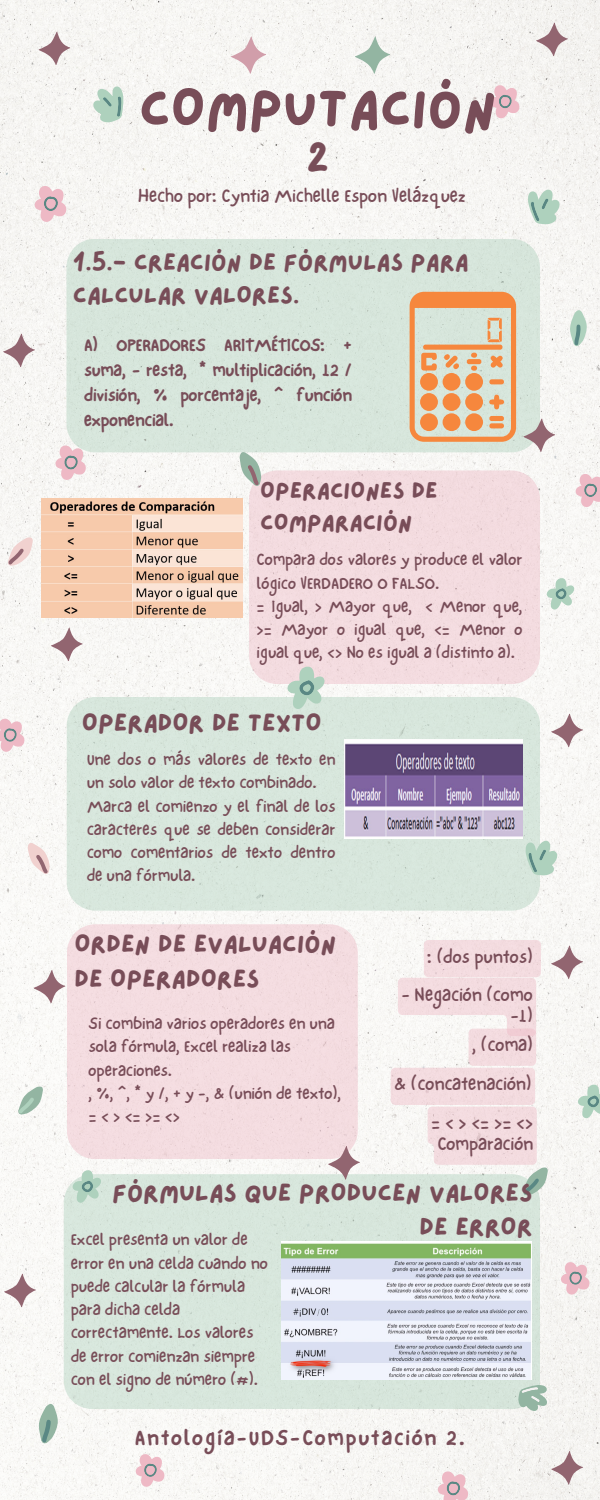
<style>
.page{position:relative;width:600px;height:1500px;background:#f7f7f4}
.page>*{position:absolute;margin:0;border:0;box-sizing:border-box;transform-origin:0 0}
.t1{font:54px "Lazydog";color:#784d58}
.t2{font:37px "Lazydog";color:#784d58}
.t3{font:25px/34.5px "Lazydog";color:#784d58}
.t4{font:24px/33px "Lazydog";color:#784d58}
.t5{font:23px/31.5px "Lazydog";color:#784d58}
.t6{font:22px "NF One Little Font Bold";letter-spacing:.1em;color:#784d58}
.t7{font:19px/21px "NF One Little Font Regular";color:#784d58;text-align:right}
.t8{font:18.8px "NF One Little Font Regular";color:#784d58}
.t9{font:18px/24.8px "NF One Little Font Bold";color:#784d58;text-align:justify}
.t10{font:17px/23.2px "NF One Little Font Regular";color:#784d58}
</style>
<div class="page">
<div style="left:67px;top:924px;width:291px;height:235px;background:#f4dce1"></div>
<div style="left:64px;top:1174px;width:476px;height:235px;background:#d8e6dc"></div>
<div style="left:66px;top:239px;width:474px;height:213px;background:#d7e6dc"></div>
<div style="left:67px;top:697px;width:473px;height:214px;background:#d8e6dc"></div>
<svg style="left:34px;top:182px;width:33px;height:41px"></svg>
<svg style="left:490px;top:82px;width:31px;height:38px"></svg>
<div style="left:249px;top:470px;width:291px;height:214px;background:#f4dcdf"></div>
<svg style="left:7px;top:535px;width:29px;height:35px"></svg>
<svg style="left:55px;top:442px;width:32px;height:40px"></svg>
<svg style="left:0;top:715px;width:26px;height:38px"></svg>
<svg style="left:71px;top:1169px;width:32px;height:34px"></svg>
<svg style="left:25px;top:1399px;width:48px;height:51px"></svg>
<svg style="left:135px;top:1451px;width:31px;height:37px"></svg>
<svg style="left:575px;top:470px;width:25px;height:39px"></svg>
<svg style="left:545px;top:577px;width:31px;height:33px"></svg>
<svg style="left:17px;top:1084px;width:28px;height:35px"></svg>
<svg style="left:525px;top:839px;width:34px;height:38px"></svg>
<svg style="left:515px;top:1383px;width:35px;height:31px"></svg>
<svg style="left:560px;top:1259px;width:31px;height:37px"></svg>
<svg style="left:437px;top:1468px;width:32px;height:32px"></svg>
<svg style="left:229px;top:448px;width:45px;height:42px"></svg>
<svg style="left:285px;top:665px;width:42px;height:45px;background:#c7d6cc"></svg>
<svg style="left:352px;top:35px;width:42px;height:43px"></svg>
<svg style="left:0;top:332px;width:39px;height:39px"></svg>
<svg style="left:548px;top:712px;width:39px;height:39px"></svg>
<svg style="left:48px;top:626px;width:39px;height:39px"></svg>
<svg style="left:31px;top:968px;width:38px;height:39px"></svg>
<svg style="left:19px;top:839px;width:42px;height:38px"></svg>
<svg style="left:325px;top:1145px;width:39px;height:38px"></svg>
<svg style="left:1px;top:1272px;width:39px;height:39px"></svg>
<svg style="left:548px;top:1450px;width:39px;height:38px"></svg>
<svg style="left:228px;top:35px;width:42px;height:43px"></svg>
<svg style="left:528px;top:188px;width:34px;height:38px"></svg>
<svg style="left:533px;top:21px;width:39px;height:39px"></svg>
<svg style="left:36px;top:30px;width:38px;height:39px"></svg>
<svg style="left:87px;top:82px;width:43px;height:46px"></svg>
<svg style="left:410px;top:292px;width:190px;height:164px"></svg>
<img style="left:41px;top:498px;width:201px;height:119px">
<img style="left:344px;top:739px;width:179px;height:99px">
<img style="left:281px;top:1242px;width:250px;height:138px">
<div style="left:424px;top:940px;width:117px;height:37px;background:#f3dcdf;border-radius:5px"></div>
<svg style="left:391px;top:944px;width:209px;height:256px"></svg>
<p class="t1" style="left:139px;top:83px;width:359px">COMPUTACIÓN</p>
<p class="t2" style="left:307px;top:141px;width:24px">2</p>
<p class="t8" style="left:138px;top:184px;width:329px">Hecho por: Cyntia Michelle Espon Velázquez</p>
<p class="t4" style="left:73px;top:246px;width:397px">1.5.- CREACIÓN DE FÓRMULAS PARA<br>CALCULAR VALORES.</p>
<p class="t9" style="left:84px;top:333px;width:269px">A) OPERADORES ARITMÉTICOS: + suma, - resta, * multiplicación, 12 / división, % porcentaje, ^ función exponencial.</p>
<p class="t5" style="left:260px;top:476px;width:179px">OPERACIONES DE<br>COMPARACIÓN</p>
<p class="t10" style="left:257px;top:548px;width:268px">Compara dos valores y produce el valor lógico VERDADERO O FALSO.</p>
<p class="t10" style="left:257px;top:594px;width:268px;text-align:justify">= Igual, &gt; Mayor que, &lt; Menor que, &gt;= Mayor o igual que, &lt;= Menor o igual que, &lt;&gt; No es igual a (distinto a).</p>
<p class="t3" style="left:82px;top:707px;width:241px">OPERADOR DE TEXTO</p>
<p class="t10" style="left:87px;top:748px;width:250px">Une dos o más valores de texto en un solo valor de texto combinado.</p>
<p class="t10" style="left:87px;top:794px;width:250px;text-align:justify">Marca el comienzo y el final de los caracteres que se deben considerar como comentarios de texto dentro de una fórmula.</p>
<p class="t3" style="left:74px;top:928px;width:264px">ORDEN DE EVALUACIÓN<br>DE OPERADORES</p>
<p class="t10" style="left:89px;top:1012px;width:248px">Si combina varios operadores en una sola fórmula, Excel realiza las operaciones.</p>
<p class="t10" style="left:89px;top:1081px;width:254px">, %, ^, * y /, + y -, &amp; (unión de texto), =&lt;&gt;&lt;=&gt;=&lt;&gt;</p>
<p class="t7" style="left:427px;top:946px;width:107px">: (dos puntos)</p>
<p class="t7" style="left:401px;top:983px;width:133px">- Negación (como -1)</p>
<p class="t7" style="left:472px;top:1034px;width:62px">, (coma)</p>
<p class="t7" style="left:394px;top:1073px;width:139px">&amp; (concatenación)</p>
<p class="t7" style="left:431px;top:1112px;width:104px;text-align:center">=&lt;&gt;&lt;=&gt;=&lt;&gt;<br>Comparación</p>
<p class="t3" style="left:112px;top:1176px;width:422px;text-align:right">FÓRMULAS QUE PRODUCEN VALORES<br>DE ERROR</p>
<p class="t10" style="left:71px;top:1228px;width:199px">Excel presenta un valor de error en una celda cuando no puede calcular la fórmula para dicha celda correctamente. Los valores de error comienzan siempre con el signo de número (#).</p>
<p class="t6" style="left:135px;top:1425px;width:332px">Antología-UDS-Computación 2.</p>
</div>
